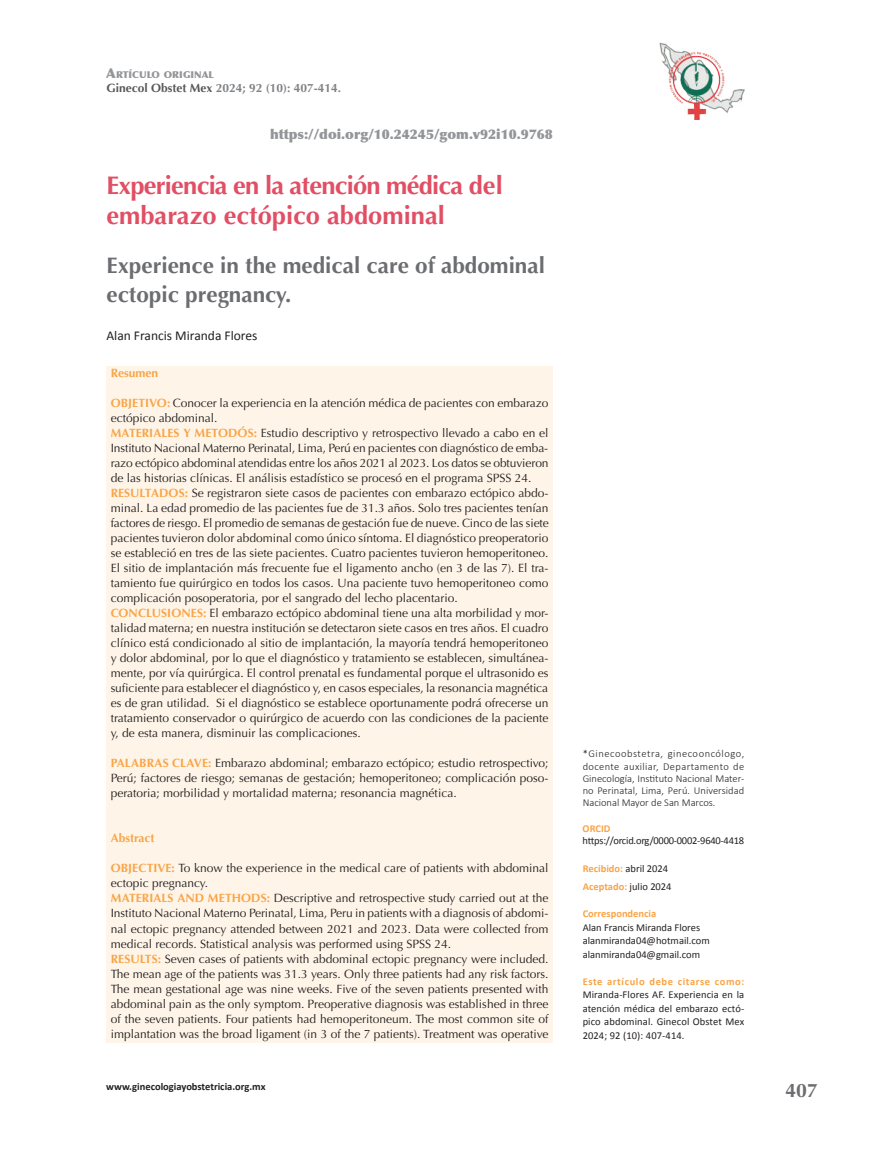
<style>
.page{position:relative;width:893px;height:1149px;background:#fff}
.page>*{position:absolute;margin:0;border:0;box-sizing:border-box;transform-origin:0 0}
.t1{font:700 25.5px/30px "Optima";letter-spacing:-.02em;color:#e14f65}
.t2{font:700 22.5px/28.5px "Optima";color:#6c6d70}
.t3{font:700 19.5px "Optima";color:#6c6d70}
.t4{font:900 13.5px "Optima";color:#939598}
.t5{font:13.5px "Calibri";color:#231f20}
.t6{font:12px/15px "Optima";color:#231f20}
.t7{font:700 12px "Optima";color:#808285}
.t8{font:700 12px "Optima";color:#f9a447}
.t9{font:10.5px/13.5px "Calibri";color:#231f20}
.t10{font:300 10.5px/12px "Calibri";color:#231f20;text-align:justify}
.t11{font:700 10.5px/18px "Calibri";color:#f9a447}
.t12{font:10.5px "Calibri";letter-spacing:-.02em;color:#231f20}
.t13{font:700 10.5px "Calibri";color:#231f20}
.t14{font:700 10.5px "Calibri";letter-spacing:.055em;color:#f9a447}
.t15{font:900 9.45px "Optima";color:#939598}
.s1{font-size:13.5px}
.s2{color:#57585a}
.s3{font-weight:700;color:#f9a447}
.s4{font-weight:400;color:#231f20}
</style>
<div class="page">
<img style="left:659px;top:43px;width:85px;height:76px">
<div style="left:106px;top:366px;width:447px;height:676px;background:#fef5e8"></div>
<p class="t15" style="left:106px;top:69px;width:109px"><span class="s1">A</span>RTÍCULO ORIGINAL</p>
<p class="t7" style="left:106px;top:81px;width:236px"><span class="s2">Ginecol Obstet Mex</span> 2024; 92 (10): 407-414.</p>
<p class="t4" style="left:270px;top:126px;width:284px">https://doi.org/10.24245/gom.v92i10.9768</p>
<h1 class="t1" style="left:106px;top:170px;width:398px">Experiencia en la atención médica del embarazo ectópico abdominal</h1>
<h2 class="t2" style="left:106px;top:251px;width:440px">Experience in the medical care of abdominal ectopic pregnancy.</h2>
<p class="t5" style="left:106px;top:325px;width:153px">Alan Francis Miranda Flores</p>
<p class="t8" style="left:111px;top:366px;width:49px">Resumen</p>
<p class="t6" style="left:111px;top:395px;width:440px"><span class="s3">OBJETIVO:</span> Conocer la experiencia en la atención médica de pacientes con embarazo ectópico abdominal.<br><span class="s3">MATERIALES Y METODÓS:</span> Estudio descriptivo y retrospectivo llevado a cabo en el Instituto Nacional Materno Perinatal, Lima, Perú en pacientes con diagnóstico de emba&shy;razo ectópico abdominal atendidas entre los años 2021 al 2023. Los datos se obtuvieron de las historias clínicas. El análisis estadístico se procesó en el programa SPSS 24.<br><span class="s3">RESULTADOS:</span> Se registraron siete casos de pacientes con embarazo ectópico abdo&shy;minal. La edad promedio de las pacientes fue de 31.3 años. Solo tres pacientes tenían factores de riesgo. El promedio de semanas de gestación fue de nueve. Cinco de las siete pacientes tuvieron dolor abdominal como único síntoma. El diagnóstico preoperatorio se estableció en tres de las siete pacientes. Cuatro pacientes tuvieron hemoperitoneo.<br>El sitio de implantación más frecuente fue el ligamento ancho (en 3 de las 7). El tra&shy;tamiento fue quirúrgico en todos los casos. Una paciente tuvo hemoperitoneo como complicación posoperatoria, por el sangrado del lecho placentario.<br><span class="s3">CONCLUSIONES:</span> El embarazo ectópico abdominal tiene una alta morbilidad y mor&shy;talidad materna; en nuestra institución se detectaron siete casos en tres años. El cuadro clínico está condicionado al sitio de implantación, la mayoría tendrá hemoperitoneo y dolor abdominal, por lo que el diagnóstico y tratamiento se establecen, simultánea&shy;mente, por vía quirúrgica. El control prenatal es fundamental porque el ultrasonido es suficiente para establecer el diagnóstico y, en casos especiales, la resonancia magnética es de gran utilidad. Si el diagnóstico se establece oportunamente podrá ofrecerse un tratamiento conservador o quirúrgico de acuerdo con las condiciones de la paciente y, de esta manera, disminuir las complicaciones.</p>
<p class="t6" style="left:111px;top:755px;width:439px;text-align:justify"><span class="s3">PALABRAS CLAVE:</span> Embarazo abdominal; embarazo ectópico; estudio retrospectivo; Perú; factores de riesgo; semanas de gestación; hemoperitoneo; complicación poso&shy;peratoria; morbilidad y mortalidad materna; resonancia magnética.</p>
<p class="t8" style="left:111px;top:831px;width:45px">Abstract</p>
<p class="t6" style="left:111px;top:860px;width:439px"><span class="s3">OBJECTIVE:</span> To know the experience in the medical care of patients with abdominal ectopic pregnancy.<br><span class="s3">MATERIALS AND METHODS:</span> Descriptive and retrospective study carried out at the Instituto Nacional Materno Perinatal, Lima, Peru in patients with a diagnosis of abdomi&shy;nal ectopic pregnancy attended between 2021 and 2023. Data were collected from medical records. Statistical analysis was performed using SPSS 24.<br><span class="s3">RESULTS:</span> Seven cases of patients with abdominal ectopic pregnancy were included.<br>The mean age of the patients was 31.3 years. Only three patients had any risk factors.<br>The mean gestational age was nine weeks. Five of the seven patients presented with abdominal pain as the only symptom. Preoperative diagnosis was established in three of the seven patients. Four patients had hemoperitoneum. The most common site of implantation was the broad ligament (in 3 of the 7 patients). Treatment was operative</p>
<p class="t13" style="left:106px;top:1079px;width:161px">www.ginecologiayobstetricia.org.mx</p>
<p class="t10" style="left:583px;top:747px;width:163px">*Ginecoobstetra, ginecooncólogo, docente auxiliar, Departamento de Ginecología, Instituto Nacional Mater&shy;no Perinatal, Lima, Perú. Universidad Nacional Mayor de San Marcos.</p>
<p class="t11" style="left:583px;top:818px;width:29px">ORCID</p>
<p class="t12" style="left:583px;top:832px;width:163px">https://orcid.org/0000-0002-9640-4418</p>
<p class="t11" style="left:583px;top:858px;width:90px">Recibido: <span class="s4">abril 2024<br></span>Aceptado: <span class="s4">julio 2024</span></p>
<p class="t11" style="left:583px;top:904px;width:75px">Correspondencia</p>
<p class="t9" style="left:583px;top:919px;width:129px">Alan Francis Miranda Flores alanmiranda04@hotmail.com alanmiranda04@gmail.com</p>
<p class="t14" style="left:583px;top:973px;width:163px">Este artículo debe citarse como:</p>
<p class="t9" style="left:583px;top:987px;width:163px;text-align:justify">Miranda-Flores AF. Experiencia en la atención médica del embarazo ectó&shy;pico abdominal. Ginecol Obstet Mex 2024; 92 (10): 407-414.</p>
<h3 class="t3" style="left:785px;top:1079px;width:34px">407</h3>
</div>
